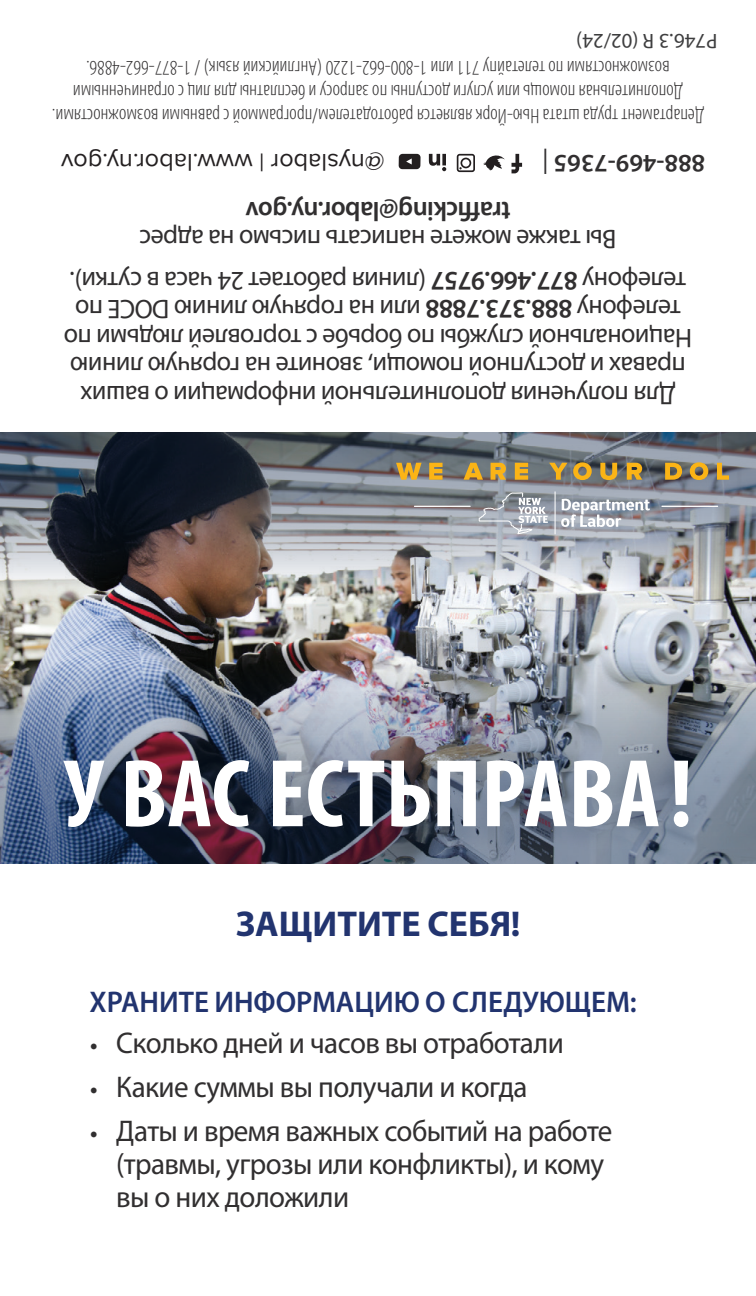
<style>
.page{position:relative;width:756px;height:1296px;background:#fff}
.page>*{position:absolute;margin:0;border:0;box-sizing:border-box;transform-origin:0 0}
.t1{font:700 condensed 97.2px "Myriad Pro";color:#fff}
.t2{font:700 36px "Myriad Pro";color:#22346f}
.t3{font:30px/33px "Myriad Pro";letter-spacing:-.02em;color:#312f30}
.t4{font:600 30px "Myriad Pro";color:#22346f}
.t5{font:27px/28.5px "Myriad Pro";letter-spacing:-.02em;color:#312f30;text-align:center}
.t6{font:600 27px "Myriad Pro";letter-spacing:-.02em;color:#312f30}
.t7{font:25.2px "Proxima Nova";color:#231f20}
.t8{font:600 25.2px "Myriad Pro";color:#312f30}
.t9{font:300 condensed 21px/24px "Myriad Pro";color:#312f30;text-align:center}
.t10{font:21px "Myriad Pro";color:#3e3e3f}
.s1{font-weight:400}
.s2{font-weight:600}
.s3{font-family:"Proxima Nova";font-size:27px}
</style>
<div class="page">
<img style="left:0;top:587px;width:756px;height:75px">
<img style="left:0;top:432px;width:756px;height:155px">
<img style="left:0;top:662px;width:756px;height:202px">
<div style="left:44px;top:755px;width:653px;height:98px;background:#071e42;opacity:.16"></div>
<svg style="left:661px;top:506px;width:57px;height:1px"></svg>
<svg style="left:414px;top:506px;width:57px;height:1px"></svg>
<svg style="left:396px;top:463px;width:26px;height:17px"></svg>
<svg style="left:429px;top:463px;width:14px;height:17px"></svg>
<svg style="left:464px;top:463px;width:19px;height:17px"></svg>
<svg style="left:491px;top:463px;width:15px;height:17px"></svg>
<svg style="left:515px;top:463px;width:13px;height:17px"></svg>
<svg style="left:549px;top:462px;width:43px;height:18px"></svg>
<svg style="left:600px;top:463px;width:17px;height:17px"></svg>
<svg style="left:627px;top:463px;width:15px;height:17px"></svg>
<svg style="left:665px;top:463px;width:17px;height:17px"></svg>
<svg style="left:690px;top:462px;width:18px;height:18px"></svg>
<svg style="left:717px;top:463px;width:12px;height:17px"></svg>
<svg style="left:562px;top:499px;width:88px;height:28px"></svg>
<svg style="left:555px;top:491px;width:1px;height:43px"></svg>
<svg style="left:479px;top:492px;width:69px;height:42px;background:#a5aab1"></svg>
<svg style="left:512px;top:154px;width:10px;height:19px"></svg>
<svg style="left:483px;top:155px;width:22px;height:15px"></svg>
<svg style="left:457px;top:154px;width:18px;height:18px"></svg>
<svg style="left:399px;top:154px;width:22px;height:15px"></svg>
<svg style="left:429px;top:154px;width:17px;height:17px"></svg>
<p class="t10" style="left:717px;top:54px;width:143px;rotate:-180deg">P746.3 R (02/24)</p>
<p class="t9" style="left:704px;top:128px;width:654px;rotate:-180deg">Департамент труда штата Нью-Йорк является работодателем/программой с равными возможностями.<br>Дополнительная помощь или услуги доступны по запросу и бесплатны для лиц с ограниченными возможностями по телетайпу 711 или 1-800-662-1220 (Английский язык) / 1-877-662-4886.</p>
<p class="t7" style="left:385px;top:177px;width:325px;rotate:-180deg">@nyslabor | www.labor.ny.gov</p>
<p class="t8" style="left:705px;top:179px;width:164px;rotate:-180deg">888-469-7365 <span class="s1">|</span></p>
<p class="t6" style="left:510px;top:228px;width:266px;rotate:-180deg">trafficking@labor.ny.gov</p>
<p class="t5" style="left:616px;top:254px;width:478px;rotate:-180deg">Вы также можете написать письмо на адрес</p>
<p class="t5" style="left:692px;top:409px;width:630px;rotate:-180deg">Для получения дополнительной информации о ваших правах и доступной помощи, звоните на горячую линию Национальной службы по борьбе с торговлей людьми по телефону <span class="s2">888.373.7888</span> или на горячую линию DOCE по телефону <span class="s2">877.466.9757</span> (линия работает 24 часа в сутки).</p>
<h1 class="t1" style="left:64px;top:733px;width:630px">У ВАС ЕСТЬПРАВА!</h1>
<h2 class="t2" style="left:236px;top:900px;width:286px">ЗАЩИТИТЕ СЕБЯ!</h2>
<p class="t4" style="left:90px;top:982px;width:549px">ХРАНИТЕ ИНФОРМАЦИЮ О СЛЕДУЮЩЕМ:</p>
<p class="t3" style="left:89px;top:1026px;width:476px"><span class="s3">•</span> Сколько дней и часов вы отработали</p>
<p class="t3" style="left:89px;top:1070px;width:440px"><span class="s3">•</span> Какие суммы вы получали и когда</p>
<p class="t3" style="left:116px;top:1114px;width:498px;text-indent:-27px"><span class="s3">•</span> Даты и время важных событий на работе (травмы, угрозы или конфликты), и кому вы о них доложили</p>
</div>
